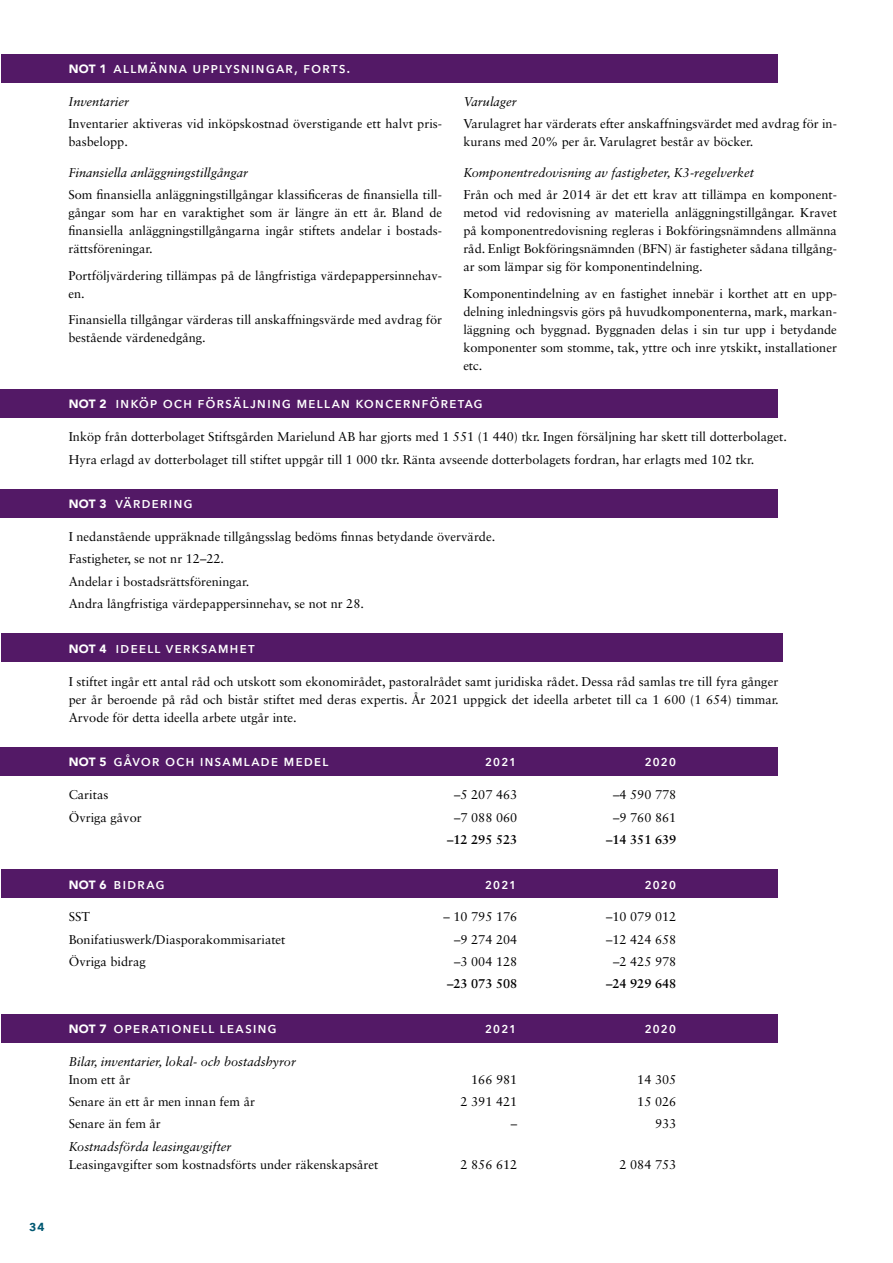
<style>
.page{position:relative;width:893px;height:1263px;background:#fff}
.page>*{position:absolute;margin:0;border:0;box-sizing:border-box;transform-origin:0 0}
.t1{font:500 15px "Avenir Next";letter-spacing:.05em;color:#fff}
.t2{font:500 15px "Avenir Next";letter-spacing:.075em;color:#fff}
.t3{font:600 15px "Avenir Next";color:#005872}
.t4{font:12.75px/18px "Sabon LT Std";color:#000}
.t5{font:italic 12.75px "Sabon LT Std";color:#000}
.t6{font:700 12.75px "Sabon LT Std";color:#000}
.s1{font-family:"Avenir";font-weight:900;font-size:12px}
</style>
<div class="page">
<div style="left:1px;top:389px;width:840px;height:29px;background:#531966"></div>
<div style="left:1px;top:489px;width:840px;height:29px;background:#531966"></div>
<div style="left:1px;top:747px;width:840px;height:29px;background:#531966"></div>
<div style="left:1px;top:633px;width:781px;height:29px;background:#531966"></div>
<div style="left:1px;top:869px;width:780px;height:29px;background:#531966"></div>
<div style="left:1px;top:1014px;width:780px;height:29px;background:#531966"></div>
<div style="left:1px;top:54px;width:780px;height:29px;background:#531966"></div>
<div style="left:778px;top:740px;width:76px;height:523px;background:#fff"></div>
<div style="left:778px;top:383px;width:76px;height:41px;background:#fff"></div>
<div style="left:778px;top:0;width:76px;height:96px;background:#fff"></div>
<div style="left:778px;top:474px;width:76px;height:70px;background:#fff"></div>
<p class="t3" style="left:29px;top:1213px;width:18px">34</p>
<p class="t2" style="left:69px;top:55px;width:283px"><span class="s1">NOT 1</span> allmänna upplysningar, forts.</p>
<p class="t5" style="left:463px;top:94px;width:55px">Varulager</p>
<p class="t4" style="left:463px;top:115px;width:375px">Varulagret har värderats efter anskaffningsvärdet med avdrag för in&shy;kurans med 20% per år. Varulagret består av böcker.</p>
<p class="t5" style="left:463px;top:165px;width:292px">Komponentredovisning av fastigheter, K3-regelverket</p>
<p class="t4" style="left:463px;top:186px;width:375px;text-align:justify">Från och med år 2014 är det ett krav att tillämpa en komponent&shy;metod vid redovisning av materiella anläggningstillgångar. Kravet på komponentredovisning regleras i Bokföringsnämndens allmänna råd. Enligt Bokföringsnämnden (BFN) är fastigheter sådana tillgång&shy;ar som lämpar sig för komponentindelning.</p>
<p class="t4" style="left:463px;top:284px;width:375px;text-align:justify">Komponentindelning av en fastighet innebär i korthet att en upp&shy;delning inledningsvis görs på huvudkomponenterna, mark, markan&shy;läggning och byggnad. Byggnaden delas i sin tur upp i betydande komponenter som stomme, tak, yttre och inre ytskikt, installationer etc.</p>
<p class="t1" style="left:69px;top:390px;width:416px"><span class="s1">NOT 2</span> inköp och försäljning mellan koncernföretag</p>
<p class="t4" style="left:69px;top:426px;width:720px;line-height:22.2px">Inköp från dotterbolaget Stiftsgården Marielund AB har gjorts med 1 551 (1 440) tkr. Ingen försäljning har skett till dotterbolaget.<br>Hyra erlagd av dotterbolaget till stiftet uppgår till 1 000 tkr. Ränta avseende dotterbolagets fordran, har erlagts med 102 tkr.</p>
<p class="t1" style="left:69px;top:490px;width:126px"><span class="s1">NOT 3</span> värdering</p>
<p class="t4" style="left:69px;top:525px;width:428px;line-height:22.2px">I nedanstående uppräknade tillgångsslag bedöms finnas betydande övervärde.<br>Fastigheter, se not nr 12–22.<br>Andelar i bostadsrättsföreningar.<br>Andra långfristiga värdepappersinnehav, se not nr 28.</p>
<p class="t5" style="left:68px;top:94px;width:62px">Inventarier</p>
<p class="t4" style="left:68px;top:115px;width:375px">Inventarier aktiveras vid inköpskostnad överstigande ett halvt pris&shy;basbelopp.</p>
<p class="t5" style="left:68px;top:165px;width:181px">Finansiella anläggningstillgångar</p>
<p class="t4" style="left:68px;top:186px;width:375px;text-align:justify">Som finansiella anläggningstillgångar klassificeras de finansiella till&shy;gångar som har en varaktighet som är längre än ett år. Bland de finansiella anläggningstillgångarna ingår stiftets andelar i bostads&shy;rättsföreningar.</p>
<p class="t4" style="left:68px;top:266px;width:375px">Portföljvärdering tillämpas på de långfristiga värdepappersinnehav&shy;en.</p>
<p class="t4" style="left:68px;top:311px;width:375px">Finansiella tillgångar värderas till anskaffningsvärde med avdrag för bestående värdenedgång.</p>
<p class="t1" style="left:69px;top:635px;width:186px"><span class="s1">NOT 4</span> ideell verksamhet</p>
<p class="t4" style="left:69px;top:672px;width:712px;text-align:justify">I stiftet ingår ett antal råd och utskott som ekonomirådet, pastoralrådet samt juridiska rådet. Dessa råd samlas tre till fyra gånger per år beroende på råd och bistår stiftet med deras expertis. År 2021 uppgick det ideella arbetet till ca 1 600 (1 654) timmar.<br>Arvode för detta ideella arbete utgår inte.</p>
<p class="t1" style="left:69px;top:748px;width:259px"><span class="s1">NOT 5</span> gåvor och insamlade medel</p>
<p class="t1" style="left:485px;top:748px;width:33px">2021</p>
<p class="t1" style="left:644px;top:748px;width:33px">2020</p>
<p class="t4" style="left:69px;top:786px;width:41px">Caritas</p>
<p class="t4" style="left:454px;top:786px;width:65px">–5 207 463</p>
<p class="t4" style="left:613px;top:786px;width:65px">–4 590 778</p>
<p class="t4" style="left:69px;top:808px;width:74px">Övriga gåvor</p>
<p class="t4" style="left:454px;top:808px;width:65px">–7 088 060</p>
<p class="t4" style="left:613px;top:808px;width:65px">–9 760 861</p>
<p class="t6" style="left:447px;top:831px;width:72px">–12 295 523</p>
<p class="t6" style="left:606px;top:831px;width:72px">–14 351 639</p>
<p class="t1" style="left:69px;top:870px;width:97px"><span class="s1">NOT 6</span> bidrag</p>
<p class="t1" style="left:485px;top:870px;width:33px">2021</p>
<p class="t1" style="left:644px;top:870px;width:33px">2020</p>
<p class="t4" style="left:69px;top:908px;width:23px">SST</p>
<p class="t4" style="left:444px;top:908px;width:75px">– 10 795 176</p>
<p class="t4" style="left:606px;top:908px;width:72px">–10 079 012</p>
<p class="t4" style="left:69px;top:930px;width:218px">Bonifatiuswerk/Diasporakommisariatet</p>
<p class="t4" style="left:454px;top:930px;width:65px">–9 274 204</p>
<p class="t4" style="left:606px;top:930px;width:72px">–12 424 658</p>
<p class="t4" style="left:69px;top:952px;width:79px">Övriga bidrag</p>
<p class="t4" style="left:454px;top:952px;width:65px">–3 004 128</p>
<p class="t4" style="left:613px;top:952px;width:65px">–2 425 978</p>
<p class="t6" style="left:447px;top:976px;width:72px">–23 073 508</p>
<p class="t6" style="left:606px;top:976px;width:72px">–24 929 648</p>
<p class="t1" style="left:69px;top:1015px;width:210px"><span class="s1">NOT 7</span> operationell leasing</p>
<p class="t1" style="left:485px;top:1015px;width:33px">2021</p>
<p class="t1" style="left:644px;top:1015px;width:33px">2020</p>
<p class="t5" style="left:69px;top:1054px;width:229px">Bilar, inventarier, lokal- och bostadshyror</p>
<p class="t4" style="left:69px;top:1070px;width:63px">Inom ett år</p>
<p class="t4" style="left:471px;top:1070px;width:48px">166 981</p>
<p class="t4" style="left:637px;top:1070px;width:40px">14 305</p>
<p class="t4" style="left:69px;top:1092px;width:188px">Senare än ett år men innan fem år</p>
<p class="t4" style="left:461px;top:1092px;width:58px">2 391 421</p>
<p class="t4" style="left:637px;top:1092px;width:40px">15 026</p>
<p class="t4" style="left:69px;top:1115px;width:94px">Senare än fem år</p>
<p class="t4" style="left:511px;top:1115px;width:8px">–</p>
<p class="t4" style="left:655px;top:1115px;width:23px">933</p>
<p class="t5" style="left:69px;top:1139px;width:164px">Kostnadsförda leasingavgifter</p>
<p class="t4" style="left:69px;top:1155px;width:311px">Leasingavgifter som kostnadsförts under räkenskapsåret</p>
<p class="t4" style="left:461px;top:1155px;width:58px">2 856 612</p>
<p class="t4" style="left:620px;top:1155px;width:58px">2 084 753</p>
</div>
